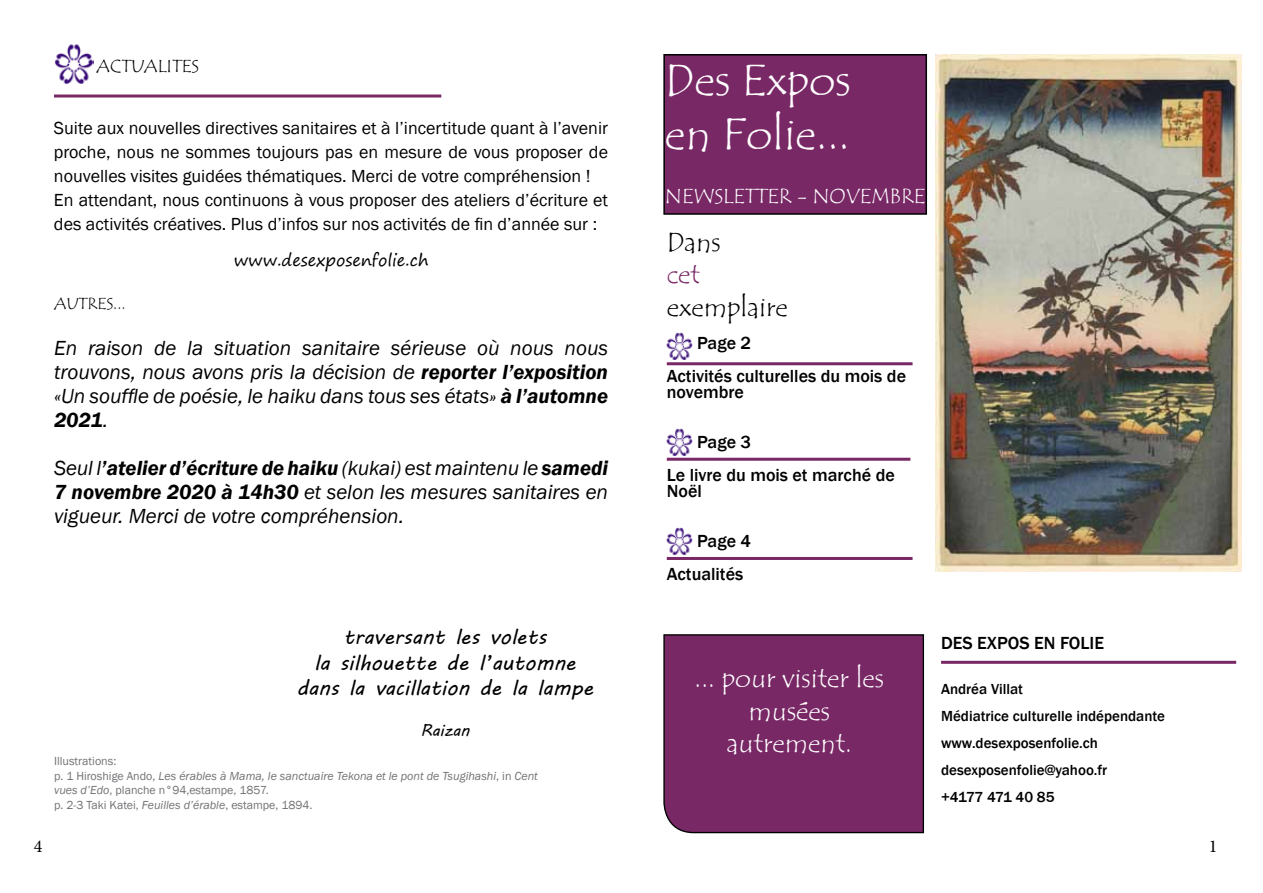
<style>
.page{position:relative;width:1263px;height:893px;background:#fff}
.page>*{position:absolute;margin:0;border:0;box-sizing:border-box;transform-origin:0 0}
.t1{font:45px/54px "Tempus Sans ITC";color:#fff}
.t2{font:27px/32.4px "Tempus Sans ITC";color:#fff;text-align:center}
.t3{font:27px "Tempus Sans ITC";color:#000}
.t4{font:27px "Tempus Sans ITC";color:#792866}
.t5{font:italic 21px/24px "Franklin Gothic";color:#000;text-align:justify}
.t6{font:21px/25.2px "MV Boli";color:#000;text-align:center}
.t7{font:21px "Tempus Sans ITC";color:#fff}
.t8{font:18px/24px "Franklin Gothic";color:#000}
.t9{font:500 18px/33px "Franklin Gothic";color:#000}
.t10{font:18px "Tempus Sans ITC";color:#000}
.t11{font:18px "Minion Pro";color:#000}
.t12{font:16.5px "Segoe Print";color:#000}
.t13{font:16.5px "Tempus Sans ITC";color:#000}
.t14{font:16.5px "MV Boli";color:#000}
.t15{font:500 15px/27px "Franklin Gothic";color:#000}
.t16{font:12px/14.4px "Franklin Gothic";color:#717275}
.s1{font-weight:600}
.s2{font-style:italic}
</style>
<div class="page">
<div style="left:664px;top:55px;width:262px;height:159px;background:#792866"></div>
<div style="left:663px;top:54px;width:264px;height:161px;border:2px solid #000"></div>
<div style="left:663px;top:634px;width:262px;height:200px;background:#792866"></div>
<hr style="left:941px;top:661px;width:295px;height:3px;background:#792866">
<hr style="left:54px;top:95px;width:387px;height:3px;background:#792866">
<img style="left:54px;top:44px;width:39px;height:40px">
<img style="left:667px;top:333px;width:25px;height:27px">
<img style="left:667px;top:429px;width:25px;height:27px">
<hr style="left:667px;top:458px;width:243px;height:3px;background:#792866">
<img style="left:667px;top:528px;width:25px;height:27px">
<hr style="left:667px;top:557px;width:245px;height:3px;background:#792866">
<hr style="left:667px;top:362px;width:245px;height:3px;background:#792866">
<img style="left:935px;top:54px;width:307px;height:518px">
<p class="t10" style="left:97px;top:55px;width:104px">ACTUALITES</p>
<p class="t8" style="left:54px;top:116px;width:556px">Suite aux nouvelles directives sanitaires et à l’incertitude quant à l’avenir proche, nous ne sommes toujours pas en mesure de vous proposer de nouvelles visites guidées thématiques. Merci de votre compréhension !<br>En attendant, nous continuons à vous proposer des ateliers d’écriture et des activités créatives. Plus d’infos sur nos activités de fin d’année sur :</p>
<p class="t12" style="left:234px;top:245px;width:196px">www.desexposenfolie.ch</p>
<p class="t13" style="left:54px;top:293px;width:73px">AUTRES...</p>
<p class="t5" style="left:54px;top:336px;width:556px">En raison de la situation sanitaire sérieuse où nous nous trouvons, nous avons pris la décision de <span class="s1">reporter l’exposition </span>«Un souffle de poésie, le haiku dans tous ses états» <span class="s1">à l’automne 2021</span>.</p>
<p class="t5" style="left:54px;top:456px;width:556px">Seul l<span class="s1">’atelier d’écriture de haiku</span> (kukai) est maintenu le <span class="s1">samedi 7 novembre 2020 à 14h30</span> et selon les mesures sanitaires en vigueur. Merci de votre compréhension.</p>
<p class="t6" style="left:297px;top:624px;width:298px">traversant les volets<br>la silhouette de l’automne dans la vacillation de la lampe</p>
<p class="t14" style="left:420px;top:719px;width:51px">Raizan</p>
<p class="t16" style="left:54px;top:754px;width:485px">Illustrations:<br>p. 1 Hiroshige Ando, <span class="s2">Les érables à Mama, le sanctuaire Tekona et le pont de Tsugihashi</span>, in <span class="s2">Cent vues d’Edo</span>, planche n°94,estampe, 1857.<br>p. 2-3 Taki Katei, <span class="s2">Feuilles d’érable</span>, estampe, 1894.</p>
<h1 class="t1" style="left:665px;top:54px;width:188px">Des Expos en Folie...</h1>
<p class="t7" style="left:665px;top:183px;width:262px">NEWSLETTER - NOVEMBRE</p>
<h2 class="t3" style="left:667px;top:225px;width:56px">Dans</h2>
<h2 class="t4" style="left:667px;top:257px;width:35px">cet</h2>
<h2 class="t3" style="left:667px;top:290px;width:123px">exemplaire</h2>
<p class="t9" style="left:667px;top:326px;width:241px;text-indent:30px">Page 2<br>Activités culturelles du mois de</p>
<p class="t9" style="left:667px;top:376px;width:79px">novembre</p>
<p class="t9" style="left:667px;top:425px;width:230px;text-indent:30px">Page 3<br>Le livre du mois et marché de</p>
<p class="t9" style="left:667px;top:475px;width:37px">Noël</p>
<p class="t9" style="left:667px;top:524px;width:86px;text-indent:30px">Page 4<br>Actualités</p>
<h2 class="t2" style="left:694px;top:663px;width:191px">... pour visiter les musées autrement.</h2>
<p class="t9" style="left:941px;top:627px;width:164px">DES EXPOS EN FOLIE</p>
<p class="t15" style="left:941px;top:676px;width:225px">Andréa Villat<br>Médiatrice culturelle indépendante www.desexposenfolie.ch desexposenfolie@yahoo.fr<br>+4177 471 40 85</p>
<p class="t11" style="left:34px;top:834px;width:10px">4</p>
<p class="t11" style="left:1209px;top:834px;width:10px">1</p>
</div>
